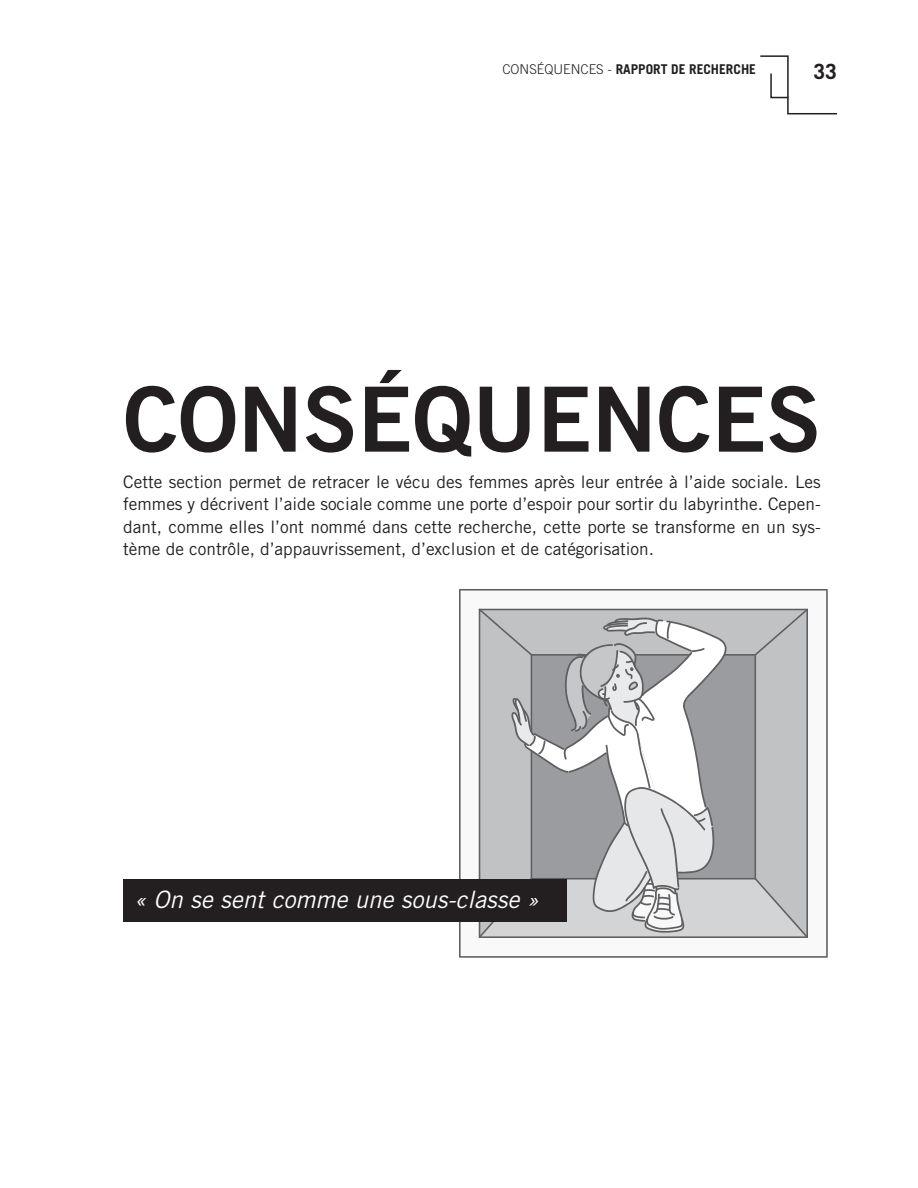
<style>
.page{position:relative;width:918px;height:1188px;background:#fff}
.page>*{position:absolute;margin:0;border:0;box-sizing:border-box;transform-origin:0 0}
.t1{font:90px "Trade Gothic Bold Two";color:#231f20}
.t2{font:italic 24px "Trade Gothic";color:#fff}
.t3{font:700 21px "Trade Gothic";color:#231f20}
.t4{font:17.25px/22.5px "Trade Gothic";color:#231f20;text-align:justify}
.t5{font:700 13.5px "Trade Gothic";color:#231f20}
.s1{font-weight:300}
</style>
<div class="page">
<svg style="left:760px;top:55px;width:77px;height:60px"></svg>
<svg style="left:459px;top:589px;width:369px;height:369px"></svg>
<svg style="left:479px;top:609px;width:329px;height:329px"></svg>
<div style="left:123px;top:879px;width:443px;height:43px;background:#231f20"></div>
<p class="t5" style="left:502px;top:61px;width:255px"><span class="s1">CONSÉQUENCES -</span> RAPPORT DE RECHERCHE</p>
<p class="t3" style="left:814px;top:58px;width:25px">33</p>
<h1 class="t1" style="left:123px;top:364px;width:114px">CONSÉQUENCES</h1>
<p class="t4" style="left:123px;top:470px;width:699px">Cette section permet de retracer le vécu des femmes après leur entrée à l’aide sociale. Les femmes y décrivent l’aide sociale comme une porte d’espoir pour sortir du labyrinthe. Cepen&shy;dant, comme elles l’ont nommé dans cette recherche, cette porte se transforme en un sys&shy;tème de contrôle, d’appauvrissement, d’exclusion et de catégorisation.</p>
<h2 class="t2" style="left:134px;top:885px;width:406px">« On se sent comme une sous-classe »</h2>
</div>
